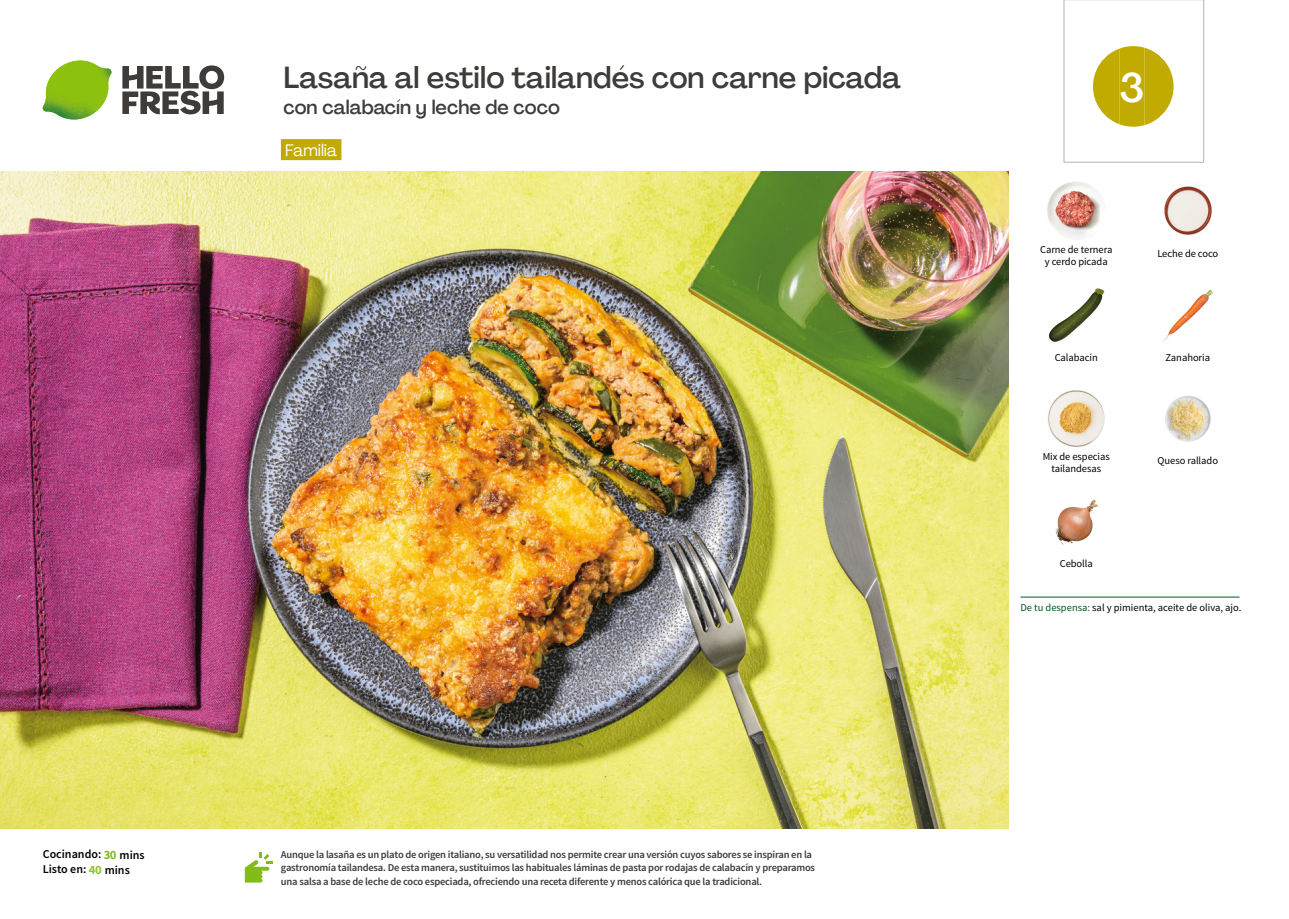
<style>
.page{position:relative;width:1289px;height:919px;background:#fff}
.page>*{position:absolute;margin:0;border:0;box-sizing:border-box;transform-origin:0 0}
.t1{font:500 40.5px "Agrandir";color:#fff}
.t2{font:500 30px "Agrandir";color:#3e3b39}
.t3{font:500 19.5px "Agrandir";color:#3e3b39}
.t4{font:16.5px "Agrandir";color:#fff}
.t5{font:600 12px/15px "Source Sans Pro";color:#000}
.t6{font:600 10.5px/13.5px "Source Sans Pro";letter-spacing:-.02em;color:#3e3b39}
.t7{font:10.5px/12px "Source Sans Pro";letter-spacing:-.005em;color:#000;text-align:center}
.s1{font-weight:700;font-size:12.75px;color:#81bc19}
.s2{font-weight:700;font-size:12.75px;color:#93c53b}
.s3{color:#005923}
</style>
<div class="page">
<svg style="left:122px;top:65px;width:102px;height:49px"></svg>
<svg style="left:43px;top:60px;width:69px;height:60px"></svg>
<div style="left:281px;top:139px;width:60px;height:21px;background:#c2ab00"></div>
<img style="left:0;top:172px;width:1008px;height:656px">
<hr style="left:1020px;top:596px;width:219px;height:1px;background:#005923">
<svg style="left:245px;top:852px;width:28px;height:30px"></svg>
<img style="left:1047px;top:182px;width:54px;height:57px">
<img style="left:1164px;top:186px;width:48px;height:49px">
<img style="left:1162px;top:289px;width:52px;height:52px">
<img style="left:1048px;top:288px;width:56px;height:54px">
<img style="left:1165px;top:396px;width:46px;height:46px">
<img style="left:1047px;top:390px;width:57px;height:57px">
<img style="left:1055px;top:499px;width:44px;height:46px">
<svg style="left:1063px;top:0;width:141px;height:163px"></svg>
<h2 class="t2" style="left:283px;top:59px;width:619px">Lasaña al estilo tailandés con carne picada</h2>
<h3 class="t3" style="left:283px;top:95px;width:278px">con calabacín y leche de coco</h3>
<h3 class="t4" style="left:285px;top:140px;width:53px">Familia</h3>
<p class="t5" style="left:43px;top:847px;width:103px">Cocinando: <span class="s1">30</span> mins<br>Listo en: <span class="s2">40</span> mins</p>
<p class="t6" style="left:281px;top:847px;width:535px">Aunque la lasaña es un plato de origen italiano, su versatilidad nos permite crear una versión cuyos sabores se inspiran en la gastronomía tailandesa. De esta manera, sustituimos las habituales láminas de pasta por rodajas de calabacín y preparamos una salsa a base de leche de coco especiada, ofreciendo una receta diferente y menos calórica que la tradicional.</p>
<h1 class="t1" style="left:1119px;top:63px;width:26px">3</h1>
<p class="t7" style="left:1040px;top:244px;width:74px">Carne de ternera y cerdo picada</p>
<p class="t7" style="left:1157px;top:247px;width:62px">Leche de coco</p>
<p class="t7" style="left:1054px;top:352px;width:45px">Calabacín</p>
<p class="t7" style="left:1165px;top:352px;width:46px">Zanahoria</p>
<p class="t7" style="left:1042px;top:450px;width:69px">Mix de especias</p>
<p class="t7" style="left:1157px;top:454px;width:62px">Queso rallado</p>
<p class="t7" style="left:1051px;top:462px;width:51px">tailandesas</p>
<p class="t7" style="left:1059px;top:558px;width:35px">Cebolla</p>
<p class="t7" style="left:1020px;top:601px;width:222px"><span class="s3">De tu despensa:</span> sal y pimienta, aceite de oliva, ajo.</p>
</div>
